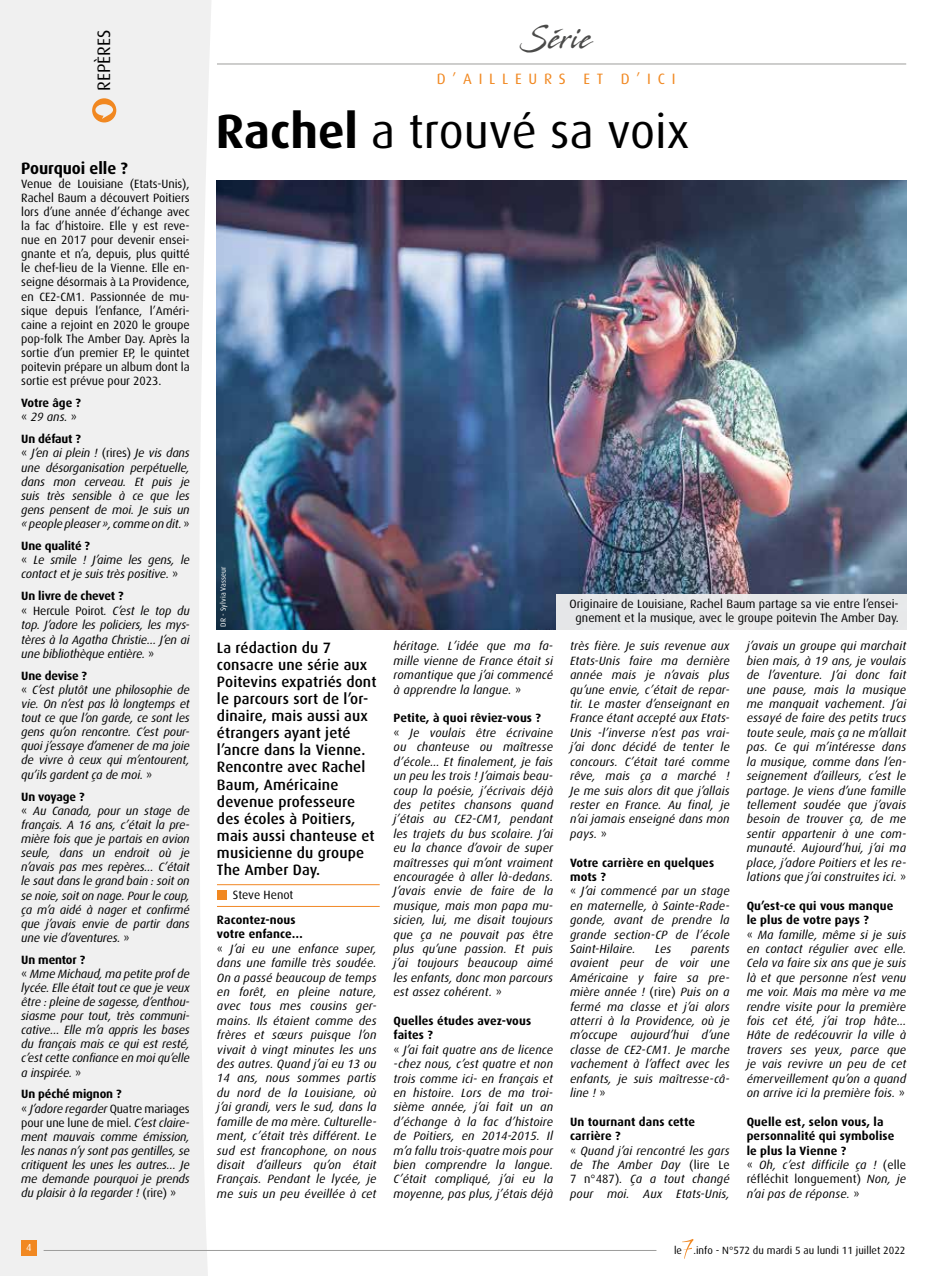
<style>
.page{position:relative;width:936px;height:1276px;background:#fff}
.page>*{position:absolute;margin:0;border:0;box-sizing:border-box;transform-origin:0 0}
.t1{font:48px "Dax";color:#000}
.t2{font:30px "Stingray";letter-spacing:.04em;color:#4a4a49;scale:.74 1}
.t3{font:18px "Dax";letter-spacing:-.005em;color:#000}
.t4{font:700 16.5px "Dax";letter-spacing:-.005em;color:#000}
.t5{font:500 15px/17.1px "Dax";letter-spacing:.01em;color:#000}
.t6{font:15px "Dax";letter-spacing:.45em;color:#f18821}
.t7{font:italic 12px/14.4px "Dax";letter-spacing:.01em;color:#000}
.t8{font:italic 12px/14.1px "Dax";letter-spacing:-.01em;color:#000}
.t9{font:12px/14.1px "Dax";color:#000;text-align:center}
.t10{font:700 12px/14.4px "Dax";letter-spacing:.01em;color:#000}
.t11{font:10.5px "Dax";color:#000}
.t12{font:10.2px "Dax";color:#fff}
.t13{font:7.5px "Dax";letter-spacing:.01em;color:#fff}
.s1{font-weight:400}
.s2{font-weight:400;font-style:italic}
.s3{font-weight:700;font-style:normal}
.s4{font-style:normal}
.s5{font-weight:700}
</style>
<div class="page">
<img style="left:217px;top:181px;width:689px;height:448px">
<div style="left:0;top:0;width:211px;height:1276px;background:#f0f0f0"></div>
<div style="left:21px;top:1240px;width:15px;height:15px;background:#f18821"></div>
<hr style="left:44px;top:1250px;width:612px;height:1px;background:#9d9d9c">
<svg style="left:682px;top:1239px;width:11px;height:19px"></svg>
<hr style="left:217px;top:884px;width:162px;height:1px;background:#f18825">
<div style="left:217px;top:891px;width:9px;height:9px;background:#f18821"></div>
<hr style="left:217px;top:906px;width:162px;height:1px;background:#f18825">
<svg style="left:92px;top:98px;width:24px;height:24px"></svg>
<div style="left:556px;top:594px;width:350px;height:35px;background:#e7e8e9"></div>
<hr style="left:217px;top:64px;width:689px;height:1px;background:#9d9d9c">
<h3 class="t3" style="left:94px;top:91px;width:62px;rotate:-90deg">REPÈRES</h3>
<h3 class="t4" style="left:21px;top:159px;width:108px">Pourquoi elle ?</h3>
<p class="t9" style="left:21px;top:177px;width:170px;text-align:justify">Venue de Louisiane (Etats-Unis), Rachel Baum a découvert Poitiers lors d’une année d’échange avec la fac d’histoire. Elle y est reve&shy;nue en 2017 pour devenir ensei&shy;gnante et n’a, depuis, plus quitté le chef-lieu de la Vienne. Elle en&shy;seigne désormais à La Providence, en CE2-CM1. Passionnée de mu&shy;sique depuis l’enfance, l’Améri&shy;caine a rejoint en 2020 le groupe pop-folk The Amber Day. Après la sortie d’un premier EP, le quintet poitevin prépare un album dont la sortie est prévue pour 2023.</p>
<p class="t10" style="left:21px;top:396px;width:61px">Votre âge ? <span class="s1">«</span> <span class="s2">29 ans.</span> <span class="s1">»</span></p>
<p class="t8" style="left:21px;top:432px;width:170px"><span class="s3">Un défaut ?<br></span><span class="s4">«</span> J’en ai plein ! <span class="s4">(rires)</span> Je vis dans une désorganisation perpétuelle, dans mon cerveau. Et puis je suis très sensible à ce que les gens pensent de moi. Je suis un « people pleaser », comme on dit. <span class="s4">»</span></p>
<p class="t8" style="left:21px;top:539px;width:170px"><span class="s3">Une qualité ?<br></span><span class="s4">«</span> Le smile ! J’aime les gens, le contact et je suis très positive. <span class="s4">»</span></p>
<p class="t8" style="left:21px;top:589px;width:170px"><span class="s3">Un livre de chevet ?<br></span><span class="s4">« Hercule Poirot</span>. C’est le top du top. J’adore les policiers, les mys&shy;tères à la Agatha Christie… J’en ai une bibliothèque entière. <span class="s4">»</span></p>
<p class="t8" style="left:21px;top:669px;width:170px"><span class="s3">Une devise ?<br></span><span class="s4">«</span> C’est plutôt une philosophie de vie. On n’est pas là longtemps et tout ce que l’on garde, ce sont les gens qu’on rencontre. C’est pour&shy;quoi j’essaye d’amener de ma joie de vivre à ceux qui m’entourent, qu’ils gardent ça de moi. <span class="s4">»</span></p>
<p class="t8" style="left:21px;top:789px;width:170px"><span class="s3">Un voyage ?<br></span><span class="s4">«</span> Au Canada, pour un stage de français. A 16 ans, c’était la pre&shy;mière fois que je partais en avion seule, dans un endroit où je n’avais pas mes repères… C’était le saut dans le grand bain : soit on se noie, soit on nage. Pour le coup, ça m’a aidé à nager et confirmé que j’avais envie de partir dans une vie d’aventures. <span class="s4">»</span></p>
<p class="t8" style="left:21px;top:952px;width:170px"><span class="s3">Un mentor ?<br></span><span class="s4">«</span> Mme Michaud, ma petite prof de lycée. Elle était tout ce que je veux être : pleine de sagesse, d’enthou&shy;siasme pour tout, très communi&shy;cative… Elle m’a appris les bases du français mais ce qui est resté, c’est cette confiance en moi qu’elle a inspirée. <span class="s4">»</span></p>
<p class="t8" style="left:21px;top:1087px;width:170px"><span class="s3">Un péché mignon ?<br></span><span class="s4">«</span> J’adore regarder <span class="s4">Quatre mariages pour une lune de miel.</span> C’est claire&shy;ment mauvais comme émission, les nanas n’y sont pas gentilles, se critiquent les unes les autres… Je me demande pourquoi je prends du plaisir à la regarder ! <span class="s4">(rire) »</span></p>
<p class="t12" style="left:26px;top:1241px;width:7px">4</p>
<h2 class="t2" style="left:519px;top:18px;width:100px">Série</h2>
<p class="t6" style="left:437px;top:70px;width:240px">D’AILLEURS ET D’ICI</p>
<h1 class="t1" style="left:216px;top:105px;width:475px"><span class="s5">Rachel</span> a trouvé sa voix</h1>
<p class="t13" style="left:219px;top:627px;width:62px;rotate:-90deg">DR - Sylvia Vasseur</p>
<p class="t5" style="left:217px;top:639px;width:161px">La rédaction du 7 consacre une série aux<br>Poitevins expatriés dont le parcours sort de l’or&shy;dinaire, mais aussi aux étrangers ayant jeté l’ancre dans la Vienne.<br>Rencontre avec Rachel<br>Baum, Américaine devenue professeure des écoles à Poitiers, mais aussi chanteuse et musicienne du groupe<br>The Amber Day.</p>
<p class="t9" style="left:233px;top:888px;width:62px">Steve Henot</p>
<p class="t7" style="left:217px;top:913px;width:161px"><span class="s3">Racontez-nous<br>votre enfance…<br></span><span class="s4">«</span> J’ai eu une enfance super, dans une famille très soudée.<br>On a passé beaucoup de temps en forêt, en pleine nature, avec tous mes cousins ger&shy;mains. Ils étaient comme des frères et sœurs puisque l’on vivait à vingt minutes les uns des autres. Quand j’ai eu 13 ou<br>14 ans, nous sommes partis du nord de la Louisiane, où j’ai grandi, vers le sud, dans la famille de ma mère. Culturelle&shy;ment, c’était très différent. Le sud est francophone, on nous disait d’ailleurs qu’on était<br>Français. Pendant le lycée, je me suis un peu éveillée à cet</p>
<p class="t7" style="left:393px;top:639px;width:161px;text-align:justify">héritage. L’idée que ma fa&shy;mille vienne de France était si romantique que j’ai commencé à apprendre la langue. <span class="s4">»</span></p>
<p class="t7" style="left:393px;top:711px;width:161px"><span class="s3">Petite, à quoi rêviez-vous ?<br></span><span class="s4">«</span> Je voulais être écrivaine ou chanteuse ou maîtresse d’école… Et finalement, je fais un peu les trois ! J’aimais beau&shy;coup la poésie, j’écrivais déjà des petites chansons quand j’étais au CE2-CM1, pendant les trajets du bus scolaire. J’ai eu la chance d’avoir de super maîtresses qui m’ont vraiment encouragée à aller là-dedans.<br>J’avais envie de faire de la musique, mais mon papa mu&shy;sicien, lui, me disait toujours que ça ne pouvait pas être plus qu’une passion. Et puis j’ai toujours beaucoup aimé les enfants, donc mon parcours est assez cohérent. <span class="s4">»</span></p>
<p class="t7" style="left:393px;top:1013px;width:161px"><span class="s3">Quelles études avez-vous faites ?<br></span><span class="s4">«</span> J’ai fait quatre ans de licence -chez nous, c’est quatre et non trois comme ici- en français et en histoire. Lors de ma troi&shy;sième année, j’ai fait un an d’échange à la fac d’histoire de Poitiers, en 2014-2015. Il m’a fallu trois-quatre mois pour bien comprendre la langue.<br>C’était compliqué, j’ai eu la moyenne, pas plus, j’étais déjà</p>
<p class="t9" style="left:569px;top:597px;width:331px;line-height:13.5px">Originaire de Louisiane, Rachel Baum partage sa vie entre l’ensei&shy;gnement et la musique, avec le groupe poitevin The Amber Day.</p>
<p class="t7" style="left:570px;top:639px;width:161px;text-align:justify">très fière. Je suis revenue aux Etats-Unis faire ma dernière année mais je n’avais plus qu’une envie, c’était de repar&shy;tir. Le master d’enseignant en France étant accepté aux Etats-Unis -l’inverse n’est pas vrai&shy;j’ai donc décidé de tenter le concours. C’était taré comme rêve, mais ça a marché !<br>Je me suis alors dit que j’allais rester en France. Au final, je n’ai jamais enseigné dans mon pays. <span class="s4">»</span></p>
<p class="t7" style="left:570px;top:855px;width:161px"><span class="s3">Votre carrière en quelques mots ?<br></span><span class="s4">«</span> J’ai commencé par un stage en maternelle, à Sainte-Rade&shy;gonde, avant de prendre la grande section-CP de l’école<br>Saint-Hilaire.</p>
<p class="t7" style="left:570px;top:941px;width:161px;text-align:justify;text-indent:121px">parents avaient peur de voir une Américaine y faire sa pre&shy;mière année ! <span class="s4">(rire)</span> Puis on a fermé ma classe et j’ai alors atterri à la Providence, où je m’occupe aujourd’hui d’une classe de CE2-CM1. Je marche vachement à l’affect avec les enfants, je suis maîtresse-câ&shy;line ! <span class="s4">»</span></p>
<p class="t7" style="left:570px;top:1114px;width:161px"><span class="s3">Un tournant dans cette carrière ?<br></span><span class="s4">«</span> Quand j’ai rencontré les gars de The Amber Day <span class="s4">(lire Le<br>7 n°487)</span>. Ça a tout changé pour moi. Aux Etats-Unis,</p>
<p class="t7" style="left:655px;top:941px;width:18px">Les</p>
<p class="t7" style="left:746px;top:639px;width:161px;text-align:justify">j’avais un groupe qui marchait bien mais, à 19 ans, je voulais de l’aventure. J’ai donc fait une pause, mais la musique me manquait vachement. J’ai essayé de faire des petits trucs toute seule, mais ça ne m’allait pas. Ce qui m’intéresse dans la musique, comme dans l’en&shy;seignement d’ailleurs, c’est le partage. Je viens d’une famille tellement soudée que j’avais besoin de trouver ça, de me sentir appartenir à une com&shy;munauté. Aujourd’hui, j’ai ma place, j’adore Poitiers et les re&shy;lations que j’ai construites ici. <span class="s4">»</span></p>
<p class="t7" style="left:746px;top:898px;width:161px"><span class="s3">Qu’est-ce qui vous manque le plus de votre pays ?<br></span><span class="s4">«</span> Ma famille, même si je suis en contact régulier avec elle.<br>Cela va faire six ans que je suis là et que personne n’est venu me voir. Mais ma mère va me rendre visite pour la première fois cet été, j’ai trop hâte…<br>Hâte de redécouvrir la ville à travers ses yeux, parce que je vais revivre un peu de cet émerveillement qu’on a quand on arrive ici la première fois. <span class="s4">»</span></p>
<p class="t10" style="left:746px;top:1114px;width:161px">Quelle est, selon vous, la personnalité qui symbolise le plus la Vienne ?<br><span class="s1">«</span> <span class="s2">Oh, c’est difficile ça !</span> <span class="s1">(elle réfléchit longuement)</span> <span class="s2">Non, je n’ai pas de réponse.</span> <span class="s1">»</span></p>
<p class="t11" style="left:674px;top:1244px;width:233px">le .info - N°572 du mardi 5 au lundi 11 juillet 2022</p>
</div>
